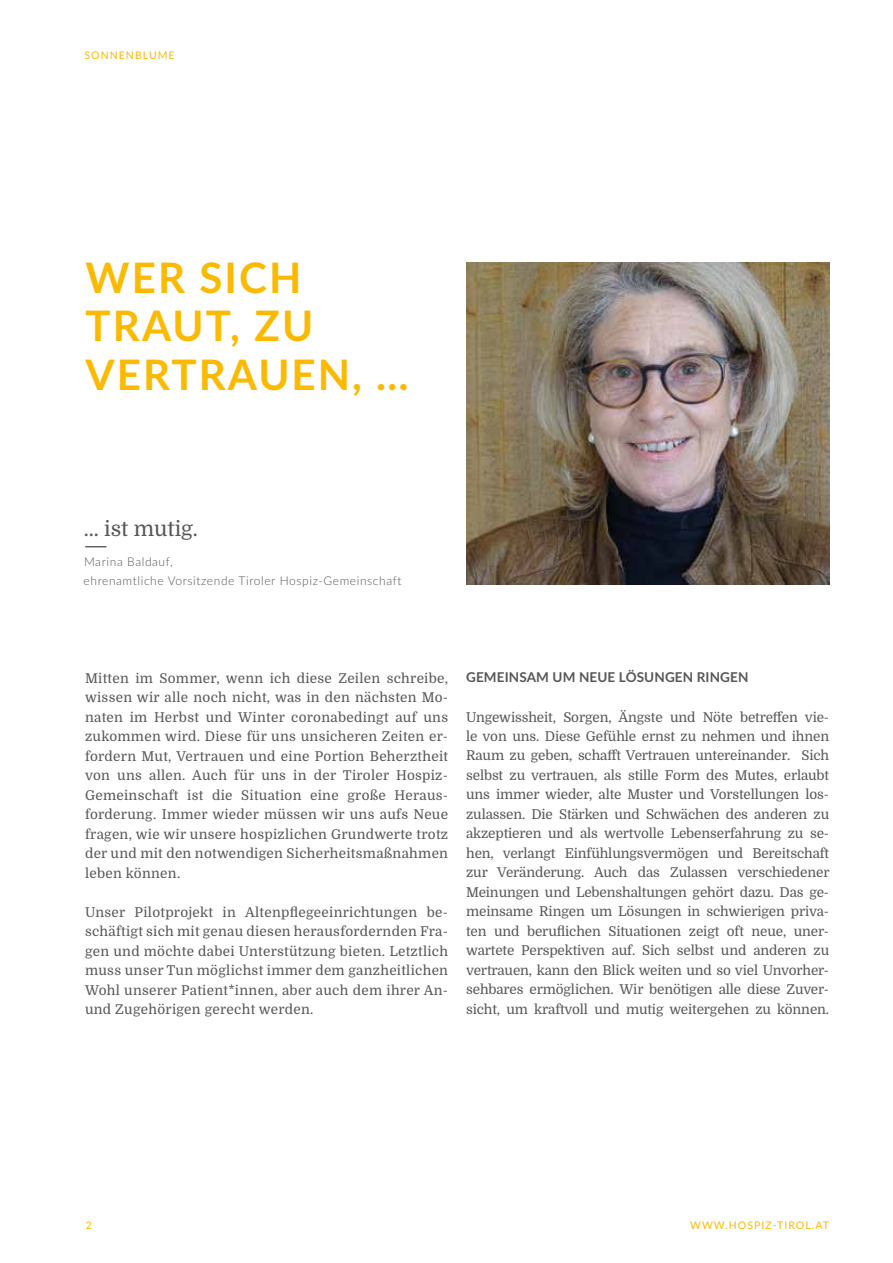
<style>
.page{position:relative;width:893px;height:1263px;background:#fff}
.page>*{position:absolute;margin:0;border:0;box-sizing:border-box;transform-origin:0 0}
.t1{font:700 42px/48.8px "Lato";letter-spacing:.05em;color:#fbba00}
.t2{font:21px "Domine";color:#575756}
.t3{font:13.5px/19.5px "Domine";letter-spacing:.02em;color:#575756;text-align:justify}
.t4{font:700 13.5px "Lato";letter-spacing:.01em;color:#575756}
.t5{font:300 12px/19.5px "Lato";letter-spacing:.05em;color:#575756}
.t6{font:10.5px "Lato";letter-spacing:.1em;color:#fbba00}
</style>
<div class="page">
<svg style="left:85px;top:546px;width:21px;height:1px"></svg>
<img style="left:466px;top:263px;width:363px;height:321px">
<p class="t6" style="left:85px;top:47px;width:92px">SONNENBLUME</p>
<h1 class="t1" style="left:86px;top:251px;width:325px">WER SICH<br>TRAUT, ZU<br>VERTRAUEN, …</h1>
<h2 class="t2" style="left:84px;top:517px;width:116px">… ist mutig.</h2>
<p class="t5" style="left:84px;top:551px;width:319px">Marina Baldauf,<br>ehrenamtliche Vorsitzende Tiroler Hospiz-Gemeinschaft</p>
<p class="t3" style="left:85px;top:668px;width:365px">Mitten im Sommer, wenn ich diese Zeilen schreibe, wissen wir alle noch nicht, was in den nächsten Mo&shy;naten im Herbst und Winter coronabedingt auf uns zukommen wird. Diese für uns unsicheren Zeiten er&shy;fordern Mut, Vertrauen und eine Portion Beherztheit von uns allen. Auch für uns in der Tiroler Hospiz-Gemeinschaft ist die Situation eine große Heraus&shy;forderung. Immer wieder müssen wir uns aufs Neue fragen, wie wir unsere hospizlichen Grundwerte trotz der und mit den notwendigen Sicherheitsmaßnahmen leben können.</p>
<p class="t3" style="left:85px;top:902px;width:365px">Unser Pilotprojekt in Altenpflegeeinrichtungen be&shy;schäftigt sich mit genau diesen herausfordernden Fra&shy;gen und möchte dabei Unterstützung bieten. Letztlich muss unser Tun möglichst immer dem ganzheitlichen Wohl unserer Patient*innen, aber auch dem ihrer An&shy;und Zugehörigen gerecht werden.</p>
<p class="t4" style="left:466px;top:668px;width:284px">GEMEINSAM UM NEUE LÖSUNGEN RINGEN</p>
<p class="t3" style="left:466px;top:707px;width:365px">Ungewissheit, Sorgen, Ängste und Nöte betreffen vie&shy;le von uns. Diese Gefühle ernst zu nehmen und ihnen Raum zu geben, schafft Vertrauen untereinander. Sich selbst zu vertrauen, als stille Form des Mutes, erlaubt uns immer wieder, alte Muster und Vorstellungen los&shy;zulassen. Die Stärken und Schwächen des anderen zu akzeptieren und als wertvolle Lebenserfahrung zu se&shy;hen, verlangt Einfühlungsvermögen und Bereitschaft zur Veränderung. Auch das Zulassen verschiedener Meinungen und Lebenshaltungen gehört dazu. Das ge&shy;meinsame Ringen um Lösungen in schwierigen priva&shy;ten und beruflichen Situationen zeigt oft neue, uner&shy;wartete Perspektiven auf. Sich selbst und anderen zu vertrauen, kann den Blick weiten und so viel Unvorher&shy;sehbares ermöglichen. Wir benötigen alle diese Zuver&shy;sicht, um kraftvoll und mutig weitergehen zu können.</p>
<p class="t6" style="left:86px;top:1217px;width:8px">2</p>
<p class="t6" style="left:690px;top:1217px;width:140px">WWW.HOSPIZ-TIROL.AT</p>
</div>
